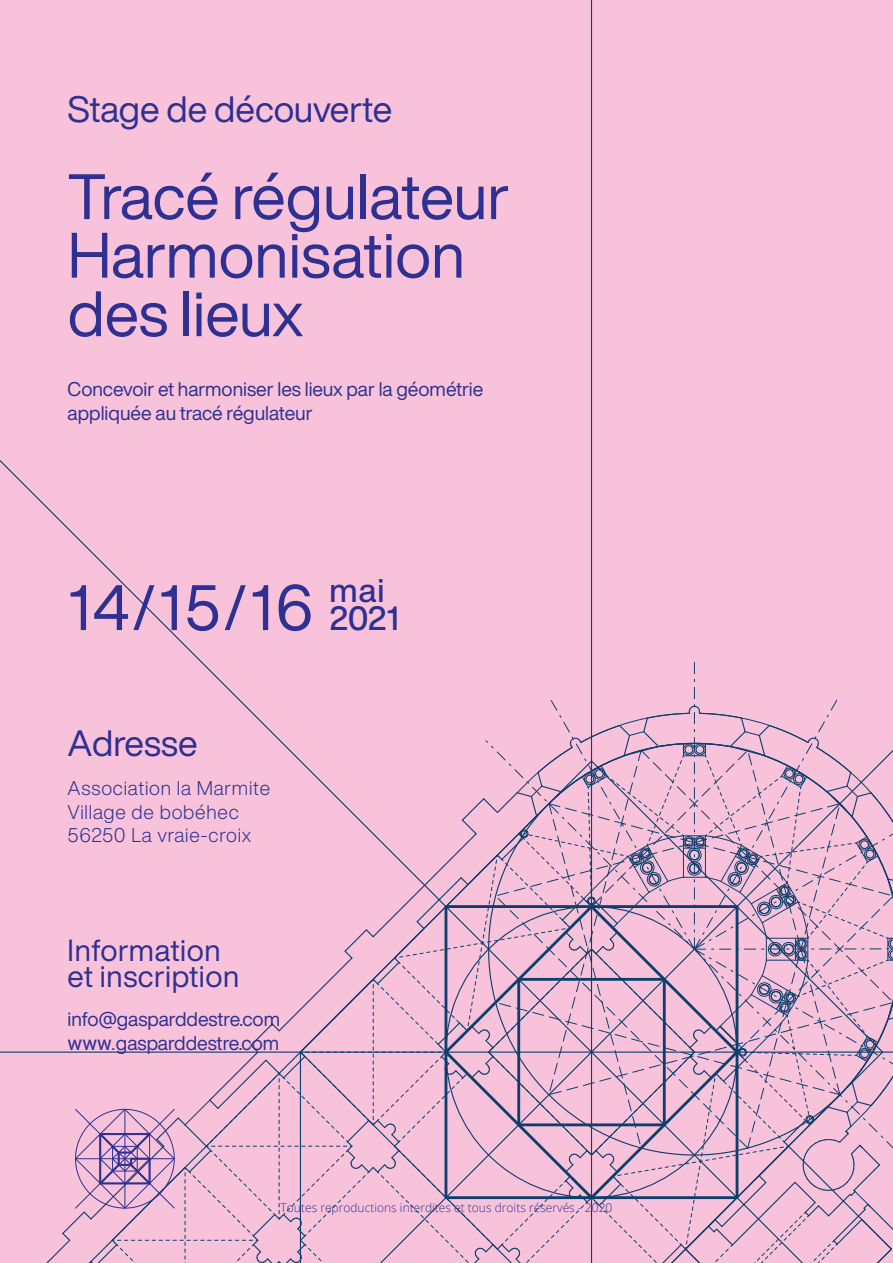
<style>
.page{position:relative;width:893px;height:1263px;background:#fff}
.page>*{position:absolute;margin:0;border:0;box-sizing:border-box;transform-origin:0 0}
.t1{font:63px/58.5px "Helvetica Now Display";color:#2e3092}
.t2{font:36px "Helvetica Now Display";letter-spacing:-.005em;color:#2e3092}
.t3{font:500 33px "Helvetica Now Display";color:#2e3092}
.t4{font:30px/25.5px "Helvetica Now Display";letter-spacing:.02em;color:#2e3092}
.t5{font:19.5px/23.4px "Helvetica Now Display";color:#2e3092}
.t6{font:300 19.5px/23.4px "Helvetica Now Display";letter-spacing:.04em;color:#2e3092}
.t7{font:300 12px "Open Sans";color:#2e3092}
.s1{font-weight:500;font-size:33px}
.s2{font-family:"Roboto"}
</style>
<div class="page">
<div style="left:0;top:0;width:893px;height:660px;background:#f8c3da"></div>
<svg style="left:0;top:660px;width:893px;height:603px;background:#e9bad3"></svg>
<h2 class="t2" style="left:68px;top:85px;width:326px">Stage de découverte</h2>
<h1 class="t1" style="left:68px;top:167px;width:443px">Tracé régulateur<br>Harmonisation des lieux</h1>
<p class="t5" style="left:68px;top:378px;width:417px">Concevoir et harmoniser les lieux par la géométrie appliquée au tracé régulateur</p>
<h3 class="t3" style="left:330px;top:567px;width:56px">mai</h3>
<h1 class="t1" style="left:68px;top:578px;width:333px">14/15/16 <span class="s1">2021</span></h1>
<h2 class="t2" style="left:68px;top:718px;width:132px">Adresse</h2>
<p class="t6" style="left:68px;top:776px;width:204px">Association la Marmite<br>Village de bobéhec<br>56250 La vraie-croix</p>
<h3 class="t4" style="left:68px;top:937px;width:173px">Information et inscription</h3>
<p class="t5" style="left:68px;top:1007px;width:214px">info@gasparddestre.com <span class="s2">www.</span>gasparddestre.com</p>
<p class="t7" style="left:281px;top:1199px;width:333px">Toutes reproductions interdites et tous droits réservés - 2020</p>
</div>
